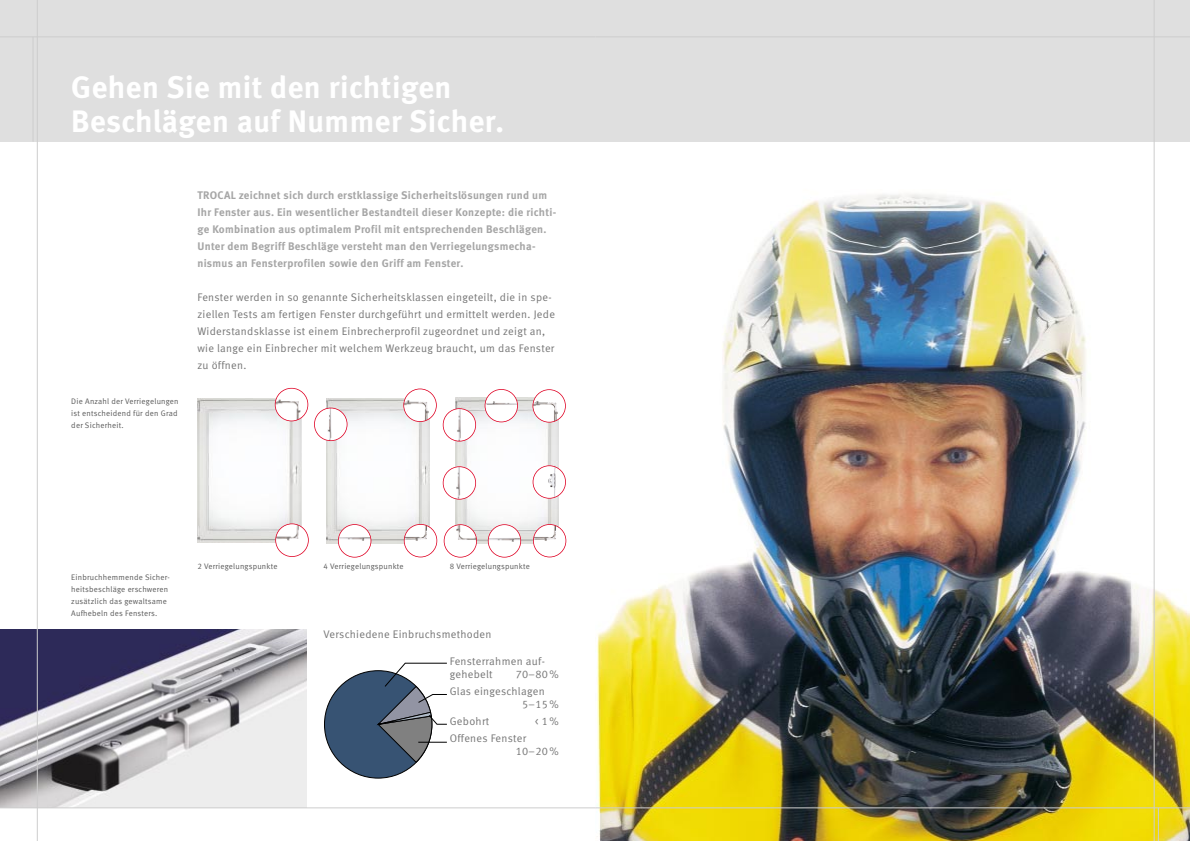
<style>
.page{position:relative;width:1190px;height:841px;background:#fff}
.page>*{position:absolute;margin:0;border:0;box-sizing:border-box;transform-origin:0 0}
.t1{font:31px/34px "Meta Bold LF";letter-spacing:.015em;color:#fff}
.t2{font:11px/17px "Meta Normal LF";letter-spacing:.025em;color:#777}
.t3{font:11px/17px "Meta Bold LF";letter-spacing:.025em;color:#a6a6a6}
.t4{font:8px/12px "Meta Normal LF";letter-spacing:.03em;color:#5b5b5b}
</style>
<div class="page">
<img style="left:596px;top:142px;width:594px;height:699px">
<div style="left:596px;top:0;width:594px;height:142px;background:#dfdfdf"></div>
<hr style="left:1154px;top:0;width:1px;height:841px;background:#cdcdcd">
<hr style="left:1158px;top:808px;width:1px;height:33px;background:#cdcdcd">
<hr style="left:596px;top:37px;width:594px;height:1px;background:#cdcdcd">
<hr style="left:596px;top:808px;width:594px;height:1px;background:#cdcdcd">
<div style="left:0;top:0;width:596px;height:142px;background:#dfdfdf"></div>
<hr style="left:33px;top:37px;width:1px;height:105px;background:#cdcdcd">
<hr style="left:0;top:37px;width:596px;height:1px;background:#cdcdcd">
<img style="left:0;top:629px;width:307px;height:179px">
<img style="left:197px;top:398px;width:104px;height:145px">
<svg style="left:275px;top:388px;width:33px;height:33px"></svg>
<svg style="left:275px;top:523px;width:34px;height:34px"></svg>
<img style="left:326px;top:398px;width:104px;height:145px">
<svg style="left:314px;top:408px;width:33px;height:33px"></svg>
<svg style="left:338px;top:524px;width:33px;height:34px"></svg>
<svg style="left:403px;top:389px;width:34px;height:33px"></svg>
<svg style="left:404px;top:524px;width:33px;height:33px"></svg>
<img style="left:456px;top:398px;width:103px;height:145px">
<svg style="left:443px;top:408px;width:33px;height:34px"></svg>
<svg style="left:443px;top:466px;width:33px;height:34px"></svg>
<svg style="left:488px;top:524px;width:33px;height:34px"></svg>
<svg style="left:485px;top:389px;width:33px;height:33px"></svg>
<svg style="left:533px;top:389px;width:33px;height:34px"></svg>
<svg style="left:533px;top:465px;width:33px;height:34px"></svg>
<svg style="left:533px;top:524px;width:33px;height:33px"></svg>
<svg style="left:444px;top:524px;width:33px;height:34px"></svg>
<div style="left:324px;top:670px;width:108px;height:108px;background:#375373;border:1px solid #000;border-radius:50%"></div>
<svg style="left:357px;top:662px;width:90px;height:101px"></svg>
<hr style="left:37px;top:0;width:1px;height:841px;background:#cdcdcd">
<hr style="left:0;top:808px;width:596px;height:1px;background:#cdcdcd">
<h1 class="t1" style="left:71px;top:74px;width:434px">Gehen Sie mit den richtigen<br>Beschlägen auf Nummer Sicher.</h1>
<p class="t4" style="left:71px;top:396px;width:109px">Die Anzahl der Verriegelungen ist entscheidend für den Grad der Sicherheit.</p>
<p class="t3" style="left:197px;top:188px;width:360px">TROCAL zeichnet sich durch erstklassige Sicherheitslösungen rund um Ihr Fenster aus. Ein wesentlicher Bestandteil dieser Konzepte: die richti&shy;ge Kombination aus optimalem Profil mit entsprechenden Beschlägen.<br>Unter dem Begriff Beschläge versteht man den Verriegelungsmecha&shy;nismus an Fensterprofilen sowie den Griff am Fenster.</p>
<p class="t2" style="left:197px;top:289px;width:359px">Fenster werden in so genannte Sicherheitsklassen eingeteilt, die in spe&shy;ziellen Tests am fertigen Fenster durchgeführt und ermittelt werden. Jede Widerstandsklasse ist einem Einbrecherprofil zugeordnet und zeigt an, wie lange ein Einbrecher mit welchem Werkzeug braucht, um das Fenster zu öffnen.</p>
<p class="t4" style="left:71px;top:572px;width:100px">Einbruchhemmende Sicher&shy;heitsbeschläge erschweren zusätzlich das gewaltsame<br>Aufhebeln des Fensters.</p>
<p class="t4" style="left:197px;top:561px;width:82px">2 Verriegelungspunkte</p>
<p class="t4" style="left:324px;top:561px;width:82px">4 Verriegelungspunkte</p>
<p class="t4" style="left:450px;top:561px;width:82px">8 Verriegelungspunkte</p>
<p class="t2" style="left:324px;top:627px;width:169px">Verschiedene Einbruchsmethoden</p>
<p class="t2" style="left:450px;top:656px;width:97px;line-height:13px">Fensterrahmen auf&shy;gehebelt</p>
<p class="t2" style="left:450px;top:667px;width:111px;text-indent:66px">70–80%<br>Glas eingeschlagen</p>
<p class="t2" style="left:522px;top:697px;width:38px">5–15%</p>
<p class="t2" style="left:450px;top:714px;width:41px">Gebohrt</p>
<p class="t2" style="left:535px;top:714px;width:25px">&lt; 1%</p>
<p class="t2" style="left:516px;top:733px;width:45px;line-height:13px;text-indent:-66px">Offenes Fenster<br>10–20%</p>
</div>
